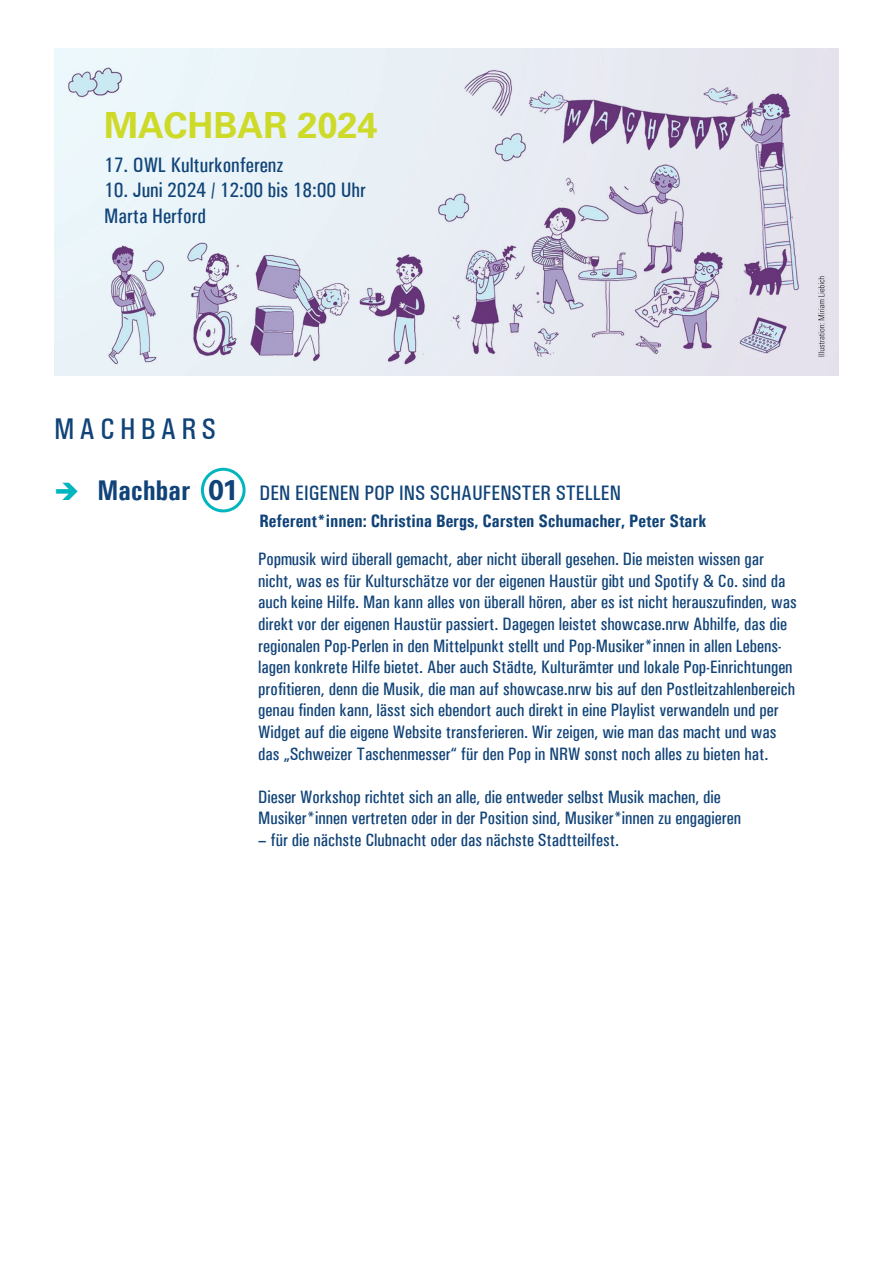
<style>
.page{position:relative;width:893px;height:1263px;background:#fff}
.page>*{position:absolute;margin:0;border:0;box-sizing:border-box;transform-origin:0 0}
.t1{font:700 36px "Univers LT Std";color:#ceda28}
.t2{font:500 condensed 30px "Univers";letter-spacing:.17em;color:#104378}
.t3{font:700 condensed 28.5px "Univers";color:#104378}
.t4{font:700 28.5px "Univers LT Std";color:#104378}
.t5{font:500 condensed 21px/25.2px "Univers";color:#104378}
.t6{font:500 condensed 18px/21.6px "Univers";color:#104378}
.t7{font:700 condensed 18px "Univers";color:#104378}
.s1{color:#00b6be}
</style>
<div class="page">
<img style="left:54px;top:49px;width:785px;height:327px">
<div style="left:201px;top:468px;width:45px;height:44px;border:3px solid #00b6be;border-radius:50%"></div>
<h1 class="t1" style="left:104px;top:104px;width:275px">MACHBAR 2024</h1>
<p class="t5" style="left:104px;top:152px;width:181px">17. OWL Kulturkonferenz</p>
<p class="t5" style="left:104px;top:178px;width:263px">10. Juni 2024 / 12:00 bis 18:00 Uhr<br>Marta Herford</p>
<h2 class="t2" style="left:54px;top:412px;width:163px">MACHBARS</h2>
<h3 class="t4" style="left:208px;top:473px;width:32px">01</h3>
<h3 class="t3" style="left:54px;top:473px;width:138px"><span class="s1">➔</span> Machbar</h3>
<p class="t5" style="left:260px;top:480px;width:363px">DEN EIGENEN POP INS SCHAUFENSTER STELLEN</p>
<p class="t7" style="left:260px;top:510px;width:448px">Referent*innen: Christina Bergs, Carsten Schumacher, Peter Stark</p>
<p class="t6" style="left:258px;top:548px;width:540px">Popmusik wird überall gemacht, aber nicht überall gesehen. Die meisten wissen gar nicht, was es für Kulturschätze vor der eigenen Haustür gibt und Spotify &amp; Co. sind da auch keine Hilfe. Man kann alles von überall hören, aber es ist nicht herauszufinden, was direkt vor der eigenen Haustür passiert. Dagegen leistet showcase.nrw Abhilfe, das die regionalen Pop-Perlen in den Mittelpunkt stellt und Pop-Musiker*innen in allen Lebens&shy;lagen konkrete Hilfe bietet. Aber auch Städte, Kulturämter und lokale Pop-Einrichtungen profitieren, denn die Musik, die man auf showcase.nrw bis auf den Postleitzahlenbereich genau finden kann, lässt sich ebendort auch direkt in eine Playlist verwandeln und per Widget auf die eigene Website transferieren. Wir zeigen, wie man das macht und was das „Schweizer Taschenmesser“ für den Pop in NRW sonst noch alles zu bieten hat.</p>
<p class="t6" style="left:258px;top:786px;width:485px">Dieser Workshop richtet sich an alle, die entweder selbst Musik machen, die<br>Musiker*innen vertreten oder in der Position sind, Musiker*innen zu engagieren</p>
<p class="t6" style="left:258px;top:829px;width:362px">– für die nächste Clubnacht oder das nächste Stadtteilfest.</p>
</div>
